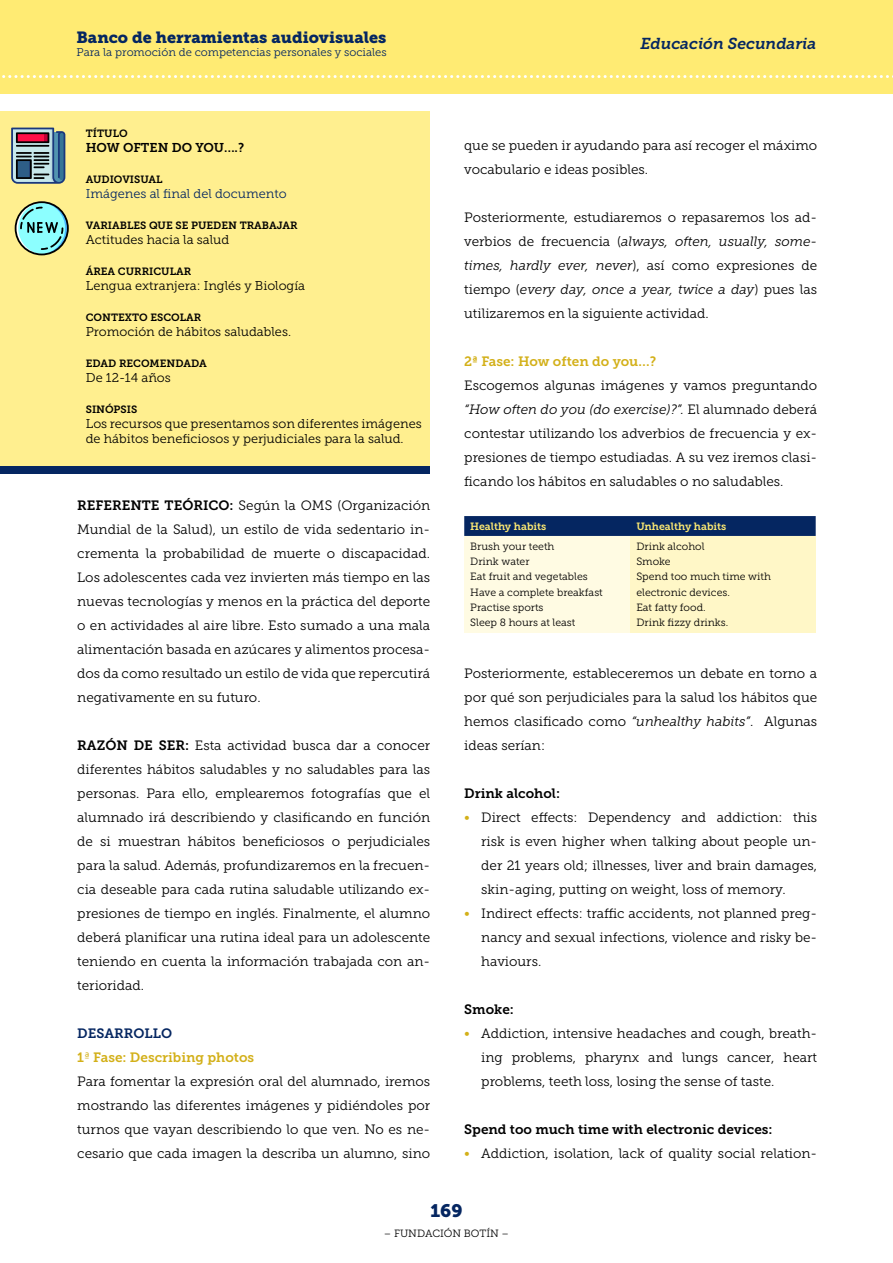
<style>
.page{position:relative;width:893px;height:1263px;background:#fff}
.page>*{position:absolute;margin:0;border:0;box-sizing:border-box;transform-origin:0 0}
.t1{font:18px "Museo Slab 900";color:#052661}
.t2{font:16.2px "Museo Slab 900";color:#052661}
.t3{font:italic 15.75px "Museo Slab 700";color:#052661}
.List_Paragraph{font:13.5px/24px "Museo Slab 300";color:#000;text-align:justify}
.t4{font:13.5px "Museo Slab 700";color:#000}
.t5{font:13.5px "Museo Slab 700";color:#d3b019}
.t6{font:13.5px "Museo Slab 700";color:#052661}
.t7{font:12.75px/15.3px "Museo Slab 300";color:#000}
.t8{font:12.75px "Museo Slab 300";color:#052661}
.t9{font:12.75px "Museo Slab 700";letter-spacing:-.005em;color:#000}
.t10{font:11.25px "Museo Slab 300";color:#052661}
.t11{font:10.5px/15.3px "Museo Slab 300";color:#000}
.t12{font:10.5px "Museo Slab 700";color:#000}
.t13{font:10.5px "Museo Slab 700";color:#ffeb73}
.s1{font-family:"Museo Slab 700"}
.s2{font-family:"Museo Slab 300"}
.s3{font-style:italic}
.s4{font-size:14.25px;color:#d3b019}
</style>
<div class="page">
<div style="left:0;top:0;width:893px;height:94px;background:#ffeb73"></div>
<svg style="left:2px;top:75px;width:891px;height:3px"></svg>
<div style="left:1px;top:112px;width:429px;height:354px;background:#ffef8f"></div>
<div style="left:1px;top:466px;width:429px;height:7px;background:#052661"></div>
<svg style="left:464px;top:516px;width:352px;height:20px;background:#062762"></svg>
<div style="left:464px;top:536px;width:166px;height:96px;background:#fffbe3"></div>
<div style="left:630px;top:536px;width:186px;height:96px;background:#fff7c7"></div>
<svg style="left:15px;top:201px;width:54px;height:54px"></svg>
<svg style="left:11px;top:128px;width:54px;height:56px;background:#707b8f"></svg>
<p class="t2" style="left:77px;top:28px;width:311px">Banco de herramientas audiovisuales</p>
<p class="t10" style="left:77px;top:46px;width:312px">Para la promoción de competencias personales y sociales</p>
<p class="t12" style="left:86px;top:128px;width:43px">TÍTULO</p>
<p class="t9" style="left:86px;top:141px;width:160px">HOW OFTEN DO YOU….?</p>
<p class="t12" style="left:86px;top:173px;width:78px">AUDIOVISUAL</p>
<p class="t8" style="left:86px;top:187px;width:202px">Imágenes al final del documento</p>
<p class="t12" style="left:86px;top:219px;width:213px">VARIABLES QUE SE PUEDEN TRABAJAR</p>
<p class="t7" style="left:86px;top:232px;width:145px">Actitudes hacia la salud</p>
<p class="t12" style="left:86px;top:265px;width:107px">ÁREA CURRICULAR</p>
<p class="t7" style="left:86px;top:278px;width:221px">Lengua extranjera: Inglés y Biología</p>
<p class="t12" style="left:86px;top:311px;width:117px">CONTEXTO ESCOLAR</p>
<p class="t7" style="left:86px;top:324px;width:207px">Promoción de hábitos saludables.</p>
<p class="t12" style="left:86px;top:357px;width:123px">EDAD RECOMENDADA</p>
<p class="t7" style="left:86px;top:370px;width:87px">De 12-14 años</p>
<p class="t12" style="left:86px;top:403px;width:53px">SINÓPSIS</p>
<p class="t7" style="left:86px;top:416px;width:337px">Los recursos que presentamos son diferentes imágenes de hábitos beneficiosos y perjudiciales para la salud.</p>
<p class="List_Paragraph" style="left:77px;top:493px;width:354px"><span class="s1">REFERENTE TEÓRICO:</span> Según la OMS (Organización Mundial de la Salud), un estilo de vida sedentario in&shy;crementa la probabilidad de muerte o discapacidad.<br>Los adolescentes cada vez invierten más tiempo en las nuevas tecnologías y menos en la práctica del deporte o en actividades al aire libre. Esto sumado a una mala alimentación basada en azúcares y alimentos procesa&shy;dos da como resultado un estilo de vida que repercutirá negativamente en su futuro.</p>
<p class="List_Paragraph" style="left:77px;top:733px;width:354px"><span class="s1">RAZÓN DE SER:</span> Esta actividad busca dar a conocer diferentes hábitos saludables y no saludables para las personas. Para ello, emplearemos fotografías que el alumnado irá describiendo y clasificando en función de si muestran hábitos beneficiosos o perjudiciales para la salud. Además, profundizaremos en la frecuen&shy;cia deseable para cada rutina saludable utilizando ex&shy;presiones de tiempo en inglés. Finalmente, el alumno deberá planificar una rutina ideal para un adolescente teniendo en cuenta la información trabajada con an&shy;terioridad.</p>
<p class="t6" style="left:77px;top:1026px;width:96px">DESARROLLO</p>
<p class="t5" style="left:77px;top:1050px;width:178px">1<span class="s2">ª</span> Fase: Describing photos</p>
<p class="List_Paragraph" style="left:77px;top:1069px;width:354px">Para fomentar la expresión oral del alumnado, iremos mostrando las diferentes imágenes y pidiéndoles por turnos que vayan describiendo lo que ven. No es ne&shy;cesario que cada imagen la describa un alumno, sino</p>
<p class="t3" style="left:640px;top:34px;width:177px">Educación Secundaria</p>
<p class="List_Paragraph" style="left:464px;top:133px;width:354px">que se pueden ir ayudando para así recoger el máximo vocabulario e ideas posibles.</p>
<p class="List_Paragraph" style="left:464px;top:205px;width:354px">Posteriormente, estudiaremos o repasaremos los ad&shy;verbios de frecuencia (<span class="s3">always, often, usually, some&shy;times, hardly ever, never</span>), así como expresiones de tiempo (<span class="s3">every day, once a year, twice a day</span>) pues las utilizaremos en la siguiente actividad.</p>
<p class="t5" style="left:464px;top:354px;width:193px">2ª Fase: How often do you…?</p>
<p class="List_Paragraph" style="left:464px;top:373px;width:354px">Escogemos algunas imágenes y vamos preguntando <span class="s3">“How often do you (do exercise)?”.</span> El alumnado deberá contestar utilizando los adverbios de frecuencia y ex&shy;presiones de tiempo estudiadas. A su vez iremos clasi&shy;ficando los hábitos en saludables o no saludables.</p>
<p class="t13" style="left:470px;top:520px;width:78px">Healthy habits</p>
<p class="t13" style="left:636px;top:520px;width:91px">Unhealthy habits</p>
<p class="t11" style="left:470px;top:539px;width:86px">Brush your teeth</p>
<p class="t11" style="left:470px;top:554px;width:61px">Drink water</p>
<p class="t11" style="left:470px;top:569px;width:119px">Eat fruit and vegetables</p>
<p class="t11" style="left:470px;top:584px;width:134px">Have a complete breakfast</p>
<p class="t11" style="left:470px;top:600px;width:75px">Practise sports</p>
<p class="t11" style="left:470px;top:615px;width:107px">Sleep 8 hours at least</p>
<p class="t11" style="left:636px;top:539px;width:70px">Drink alcohol</p>
<p class="t11" style="left:636px;top:554px;width:36px">Smoke</p>
<p class="t11" style="left:636px;top:569px;width:136px">Spend too much time with electronic devices.</p>
<p class="t11" style="left:636px;top:600px;width:71px">Eat fatty food.</p>
<p class="t11" style="left:636px;top:615px;width:93px">Drink fizzy drinks.</p>
<p class="List_Paragraph" style="left:464px;top:661px;width:354px">Posteriormente, estableceremos un debate en torno a por qué son perjudiciales para la salud los hábitos que hemos clasificado como <span class="s3">“unhealthy habits”</span>. Algunas ideas serían:</p>
<p class="t4" style="left:464px;top:786px;width:97px">Drink alcohol:</p>
<p class="List_Paragraph" style="left:481px;top:805px;width:337px;text-indent:-17px"><span class="s4">•</span> Direct effects: Dependency and addiction: this risk is even higher when talking about people un&shy;der 21 years old; illnesses, liver and brain damages, skin-aging, putting on weight, loss of memory.</p>
<p class="List_Paragraph" style="left:481px;top:901px;width:337px;text-indent:-17px"><span class="s4">•</span> Indirect effects: traffic accidents, not planned preg&shy;nancy and sexual infections, violence and risky be&shy;haviours.</p>
<p class="t4" style="left:464px;top:1002px;width:51px">Smoke:</p>
<p class="List_Paragraph" style="left:481px;top:1021px;width:337px;text-indent:-17px"><span class="s4">•</span> Addiction, intensive headaches and cough, breath&shy;ing problems, pharynx and lungs cancer, heart problems, teeth loss, losing the sense of taste.</p>
<p class="t4" style="left:464px;top:1122px;width:310px">Spend too much time with electronic devices:</p>
<p class="List_Paragraph" style="left:464px;top:1141px;width:354px"><span class="s4">•</span> Addiction, isolation, lack of quality social relation-</p>
<h1 class="t1" style="left:430px;top:1201px;width:33px">169</h1>
<p class="t11" style="left:384px;top:1226px;width:127px">– FUNDACIÓN BOTÍN –</p>
</div>
